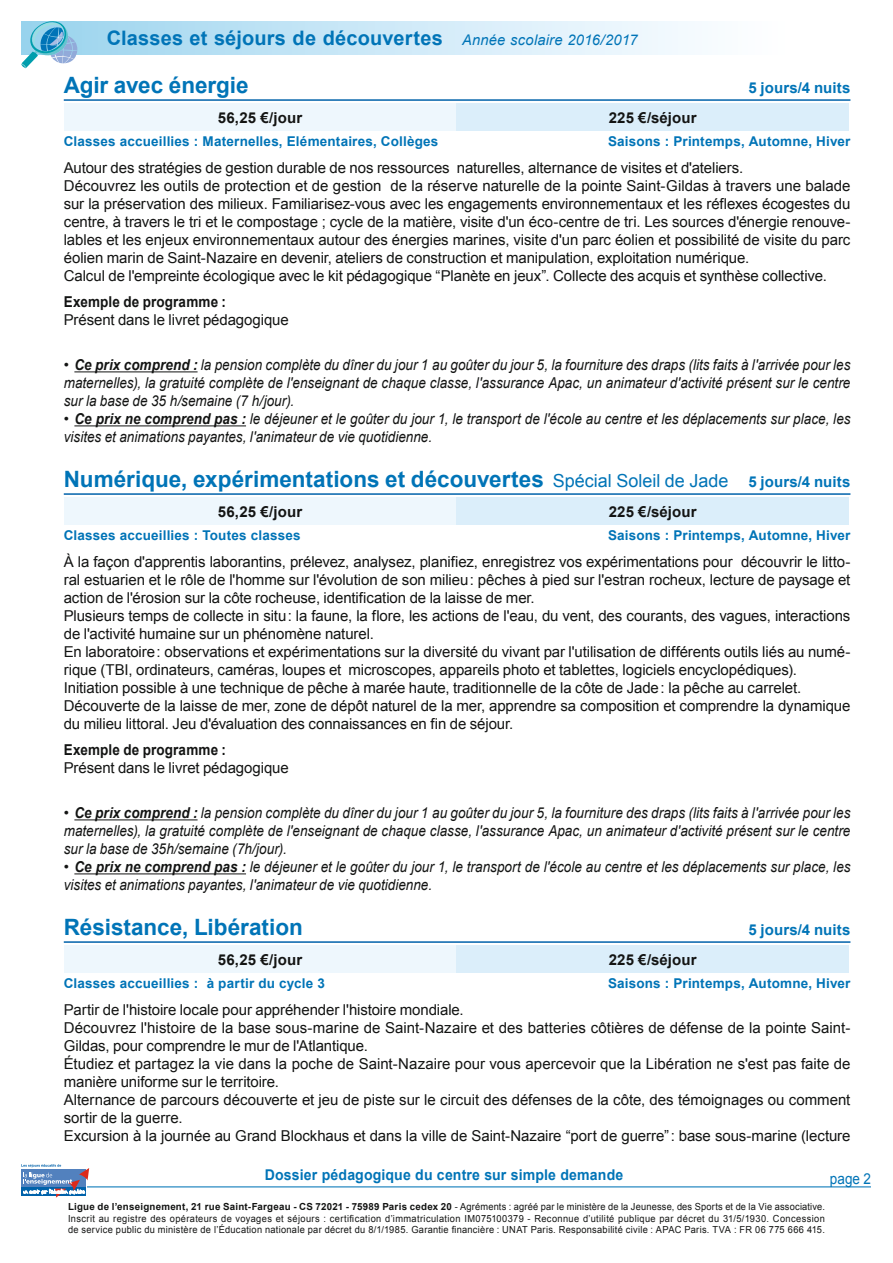
<style>
.page{position:relative;width:893px;height:1263px;background:#fff}
.page>*{position:absolute;margin:0;border:0;box-sizing:border-box;transform-origin:0 0}
.t1{font:700 22.5px "Arial";color:#0074b7}
.t2{font:700 19.95px "Arial";letter-spacing:.01em;color:#0074b7}
.t3{font:15px/18px "Arial";letter-spacing:-.005em;color:#131413}
.t4{font:italic 15px/18px "Arial";color:#131413;text-align:justify}
.t5{font:700 15px "Arial";letter-spacing:.005em;color:#131413}
.t6{font:700 15px "Arial";letter-spacing:.005em;color:#131413;scale:.9 1}
.t7{font:700 15px "Arial";letter-spacing:.005em;color:#0074b7}
.t8{font:15px "Arial";color:#0074b7;scale:.9 1}
.t9{font:700 14.85px "Arial";letter-spacing:.01em;color:#0074b7;scale:.95 1}
.t10{font:700 13.5px "Arial";letter-spacing:.015em;color:#0074b7}
.t11{font:9.75px/11.7px "Arial";letter-spacing:.03em;color:#131413;text-align:justify;scale:.95 1}
.s1{font-weight:400;font-style:italic;font-size:14.7px}
.s2{font-weight:700}
.s3{font-weight:400;font-size:18px}
.s4{font-size:15px}
</style>
<div class="page">
<div style="left:21px;top:21px;width:850px;height:34px;background:linear-gradient(to right,#9dd4ef,#fff)"></div>
<svg style="left:21px;top:21px;width:56px;height:47px"></svg>
<hr style="left:84px;top:1186px;width:787px;height:1px;background:#0074b7">
<svg style="left:21px;top:1164px;width:69px;height:34px"></svg>
<hr style="left:64px;top:99px;width:786px;height:2px;background:#0062aa">
<hr style="left:74px;top:371px;width:124px;height:1px;background:#131413">
<hr style="left:74px;top:425px;width:172px;height:1px;background:#131413">
<hr style="left:64px;top:493px;width:786px;height:2px;background:#0062aa">
<hr style="left:74px;top:819px;width:124px;height:1px;background:#131413">
<hr style="left:74px;top:873px;width:172px;height:1px;background:#131413">
<hr style="left:64px;top:941px;width:786px;height:2px;background:#0062aa">
<div style="left:64px;top:103px;width:392px;height:28px;background:#eef7fd"></div>
<div style="left:456px;top:103px;width:393px;height:28px;background:#dbeefa"></div>
<div style="left:64px;top:497px;width:392px;height:28px;background:#eef7fd"></div>
<div style="left:456px;top:497px;width:393px;height:28px;background:#dbeefa"></div>
<div style="left:64px;top:945px;width:392px;height:28px;background:#eef7fd"></div>
<div style="left:456px;top:945px;width:393px;height:28px;background:#dbeefa"></div>
<h2 class="t2" style="left:107px;top:25px;width:532px">Classes et séjours de découvertes <span class="s1">Année scolaire 2016/2017</span></h2>
<h1 class="t1" style="left:64px;top:70px;width:187px">Agir avec énergie</h1>
<p class="t7" style="left:748px;top:78px;width:103px">5 jours/4 nuits</p>
<p class="t5" style="left:218px;top:107px;width:86px">56,25 €/jour</p>
<p class="t5" style="left:609px;top:107px;width:89px">225 €/séjour</p>
<p class="t10" style="left:64px;top:132px;width:376px">Classes accueillies : Maternelles, Elémentaires, Collèges</p>
<p class="t10" style="left:608px;top:132px;width:244px">Saisons : Printemps, Automne, Hiver</p>
<p class="t3" style="left:64px;top:158px;width:788px">Autour des stratégies de gestion durable de nos ressources naturelles, alternance de visites et d'ateliers.<br>Découvrez les outils de protection et de gestion de la réserve naturelle de la pointe Saint-Gildas à travers une balade sur la préservation des milieux. Familiarisez-vous avec les engagements environnementaux et les réflexes écogestes du centre, à travers le tri et le compostage ; cycle de la matière, visite d'un éco-centre de tri. Les sources d'énergie renouve&shy;lables et les enjeux environnementaux autour des énergies marines, visite d'un parc éolien et possibilité de visite du parc éolien marin de Saint-Nazaire en devenir, ateliers de construction et manipulation, exploitation numérique.<br>Calcul de l'empreinte écologique avec le kit pédagogique “Planète en jeux”. Collecte des acquis et synthèse collective.</p>
<p class="t6" style="left:64px;top:292px;width:182px">Exemple de programme :</p>
<p class="t3" style="left:64px;top:311px;width:227px">Présent dans le livret pédagogique</p>
<p class="t4" style="left:64px;top:356px;width:788px">• <span class="s2">Ce prix comprend :</span> la pension complète du dîner du jour 1 au goûter du jour 5, la fourniture des draps (lits faits à l'arrivée pour les maternelles), la gratuité complète de l'enseignant de chaque classe, l'assurance Apac, un animateur d'activité présent sur le centre sur la base de 35 h/semaine (7 h/jour).</p>
<p class="t4" style="left:64px;top:410px;width:788px">• <span class="s2">Ce prix ne comprend pas :</span> le déjeuner et le goûter du jour 1, le transport de l'école au centre et les déplacements sur place, les visites et animations payantes, l'animateur de vie quotidienne.</p>
<h1 class="t1" style="left:64px;top:464px;width:788px">Numérique, expérimentations et découvertes <span class="s3">Spécial Soleil de Jade</span> <span class="s4">5 jours/4 nuits</span></h1>
<p class="t5" style="left:218px;top:501px;width:86px">56,25 €/jour</p>
<p class="t5" style="left:609px;top:501px;width:89px">225 €/séjour</p>
<p class="t10" style="left:64px;top:526px;width:238px">Classes accueillies : Toutes classes</p>
<p class="t10" style="left:608px;top:526px;width:244px">Saisons : Printemps, Automne, Hiver</p>
<p class="t3" style="left:64px;top:552px;width:788px">À la façon d'apprentis laborantins, prélevez, analysez, planifiez, enregistrez vos expérimentations pour découvrir le litto&shy;ral estuarien et le rôle de l'homme sur l'évolution de son milieu: pêches à pied sur l'estran rocheux, lecture de paysage et action de l'érosion sur la côte rocheuse, identification de la laisse de mer.<br>Plusieurs temps de collecte in situ: la faune, la flore, les actions de l'eau, du vent, des courants, des vagues, interactions de l'activité humaine sur un phénomène naturel.<br>En laboratoire: observations et expérimentations sur la diversité du vivant par l'utilisation de différents outils liés au numé&shy;rique (TBI, ordinateurs, caméras, loupes et microscopes, appareils photo et tablettes, logiciels encyclopédiques).<br>Initiation possible à une technique de pêche à marée haute, traditionnelle de la côte de Jade: la pêche au carrelet.<br>Découverte de la laisse de mer, zone de dépôt naturel de la mer, apprendre sa composition et comprendre la dynamique du milieu littoral. Jeu d'évaluation des connaissances en fin de séjour.</p>
<p class="t6" style="left:64px;top:740px;width:182px">Exemple de programme :</p>
<p class="t3" style="left:64px;top:759px;width:227px">Présent dans le livret pédagogique</p>
<p class="t4" style="left:64px;top:804px;width:788px">• <span class="s2">Ce prix comprend :</span> la pension complète du dîner du jour 1 au goûter du jour 5, la fourniture des draps (lits faits à l'arrivée pour les maternelles), la gratuité complète de l'enseignant de chaque classe, l'assurance Apac, un animateur d'activité présent sur le centre sur la base de 35h/semaine (7h/jour).</p>
<p class="t4" style="left:64px;top:858px;width:788px">• <span class="s2">Ce prix ne comprend pas :</span> le déjeuner et le goûter du jour 1, le transport de l'école au centre et les déplacements sur place, les visites et animations payantes, l'animateur de vie quotidienne.</p>
<h1 class="t1" style="left:64px;top:912px;width:241px">Résistance, Libération</h1>
<p class="t7" style="left:748px;top:920px;width:103px">5 jours/4 nuits</p>
<p class="t5" style="left:218px;top:949px;width:86px">56,25 €/jour</p>
<p class="t5" style="left:609px;top:949px;width:89px">225 €/séjour</p>
<p class="t10" style="left:64px;top:974px;width:263px">Classes accueillies : à partir du cycle 3</p>
<p class="t10" style="left:608px;top:974px;width:244px">Saisons : Printemps, Automne, Hiver</p>
<p class="t3" style="left:64px;top:1000px;width:788px">Partir de l'histoire locale pour appréhender l'histoire mondiale.<br>Découvrez l'histoire de la base sous-marine de Saint-Nazaire et des batteries côtières de défense de la pointe Saint-Gildas, pour comprendre le mur de l'Atlantique.<br>Étudiez et partagez la vie dans la poche de Saint-Nazaire pour vous apercevoir que la Libération ne s'est pas faite de manière uniforme sur le territoire.<br>Alternance de parcours découverte et jeu de piste sur le circuit des défenses de la côte, des témoignages ou comment sortir de la guerre.<br>Excursion à la journée au Grand Blockhaus et dans la ville de Saint-Nazaire “port de guerre”: base sous-marine (lecture</p>
<p class="t9" style="left:265px;top:1165px;width:379px">Dossier pédagogique du centre sur simple demande</p>
<p class="t8" style="left:830px;top:1169px;width:47px">page 2</p>
<p class="t11" style="left:68px;top:1201px;width:798px"><span class="s2">Ligue de l’enseignement, 21 rue Saint-Fargeau - CS 72021 - 75989 Paris cedex 20</span> - Agréments : agréé par le ministère de la Jeunesse, des Sports et de la Vie associative.<br>Inscrit au registre des opérateurs de voyages et séjours : certification d’immatriculation IM075100379 - Reconnue d’utilité publique par décret du 31/5/1930. Concession de service public du ministère de l’Éducation nationale par décret du 8/1/1985. Garantie financière : UNAT Paris. Responsabilité civile : APAC Paris. TVA : FR 06 775 666 415.</p>
</div>
